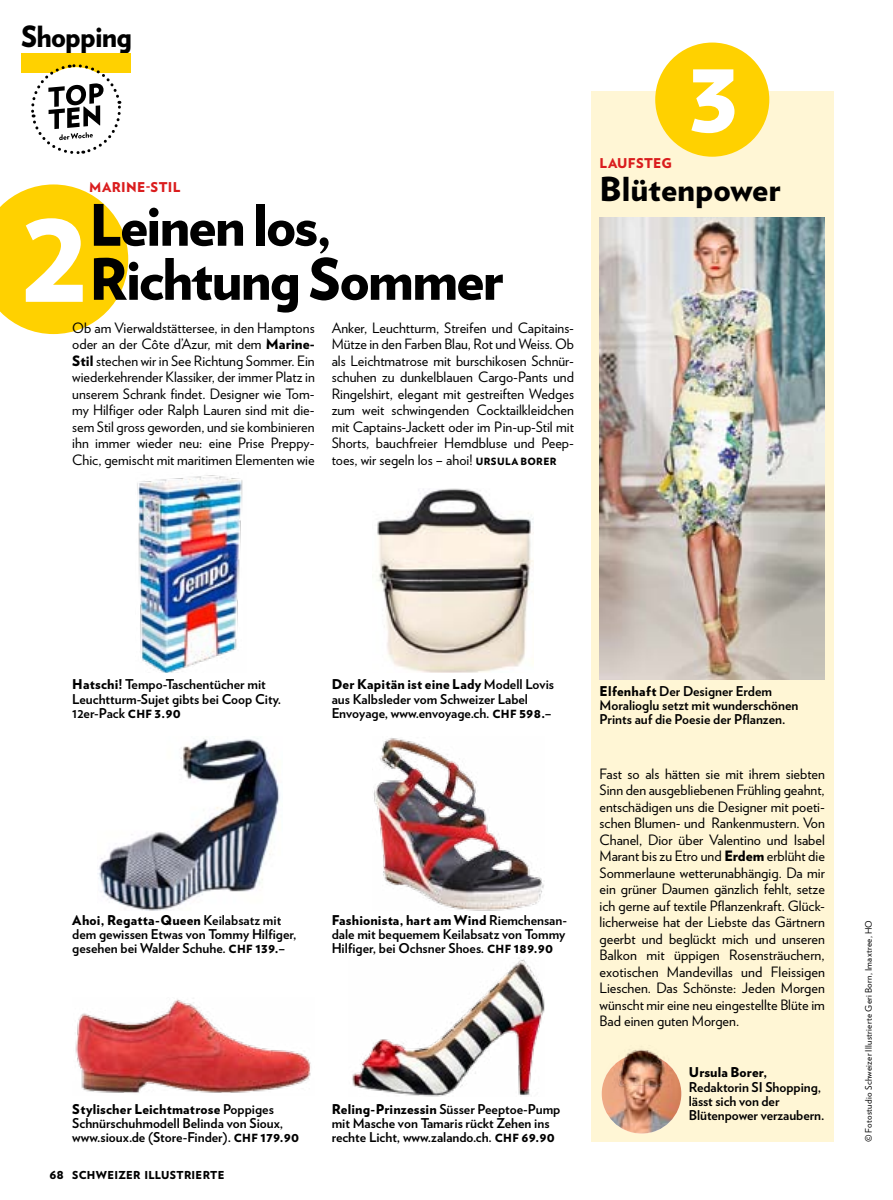
<style>
.page{position:relative;width:893px;height:1200px;background:#fff}
.page>*{position:absolute;margin:0;border:0;box-sizing:border-box;transform-origin:0 0}
._200_Titel_38pt_Blac{font:900 57px/54px "Verlag";letter-spacing:-.03em;color:#000}
._200_Titel_22pt_Blac{font:900 33px "Verlag";color:#000}
.t1{font:900 29.1px "Verlag";letter-spacing:-.03em;color:#000}
._512_LTxt_VBook_x08{font:14.25px/16.5px "Verlag";color:#000;text-align:justify}
._850_Legi_9_0_VBold{font:700 13.5px/14.2px "Verlag";color:#000}
._100_Vorzeile_9pt_ro{font:900 13.5px "Verlag";letter-spacing:.025em;color:#da1d1e}
.t2{font:900 10.95px "Verlag";letter-spacing:.025em;color:#000}
._400_Fotobyline_x12{font:9px "Verlag";letter-spacing:.035em;color:#000}
.s1{font-weight:900}
.s2{font-weight:900;font-size:10.05px}
.s3{font-weight:900;font-size:11.25px}
</style>
<div class="page">
<div style="left:591px;top:91px;width:242px;height:1050px;background:#fff6d5"></div>
<img style="left:600px;top:217px;width:225px;height:462px">
<img style="left:602px;top:1049px;width:79px;height:84px">
<svg style="left:0;top:184px;width:128px;height:150px"></svg>
<div style="left:655px;top:43px;width:114px;height:114px;background:#ffd100;border-radius:50%"></div>
<svg style="left:691px;top:69px;width:43px;height:64px"></svg>
<div style="left:21px;top:53px;width:110px;height:19px;background:#ffd100"></div>
<svg style="left:30px;top:64px;width:92px;height:90px"></svg>
<img style="left:98px;top:738px;width:182px;height:171px">
<img style="left:373px;top:738px;width:171px;height:171px">
<img style="left:137px;top:475px;width:106px;height:197px">
<img style="left:352px;top:958px;width:193px;height:137px">
<img style="left:75px;top:999px;width:236px;height:94px">
<img style="left:377px;top:488px;width:156px;height:184px">
<p class="t1" style="left:21px;top:12px;width:112px">Shopping</p>
<p class="_100_Vorzeile_9pt_ro" style="left:89px;top:176px;width:93px">MARINE-STIL</p>
<p class="_200_Titel_38pt_Blac" style="left:89px;top:195px;width:416px">Leinen los,<br>Richtung Sommer</p>
<p class="_512_LTxt_VBook_x08" style="left:72px;top:318px;width:244px">Ob am Vierwaldstättersee, in den Hamptons oder an der Côte d’Azur, mit dem <span class="s1">Marine-Stil</span> stechen wir in See Richtung Sommer. Ein wiederkehrender Klassiker, der immer Platz in unserem Schrank findet. Designer wie Tom&shy;my Hilfiger oder Ralph Lauren sind mit die&shy;sem Stil gross geworden, und sie kombinieren ihn immer wieder neu: eine Prise Preppy-Chic, gemischt mit maritimen Elementen wie</p>
<p class="_512_LTxt_VBook_x08" style="left:332px;top:318px;width:244px">Anker, Leuchtturm, Streifen und Capitains-Mütze in den Farben Blau, Rot und Weiss. Ob als Leichtmatrose mit burschikosen Schnür&shy;schuhen zu dunkelblauen Cargo-Pants und Ringelshirt, elegant mit gestreiften Wedges zum weit schwingenden Cocktailkleidchen mit Captains-Jackett oder im Pin-up-Stil mit Shorts, bauchfreier Hemdbluse und Peep&shy;toes, wir segeln los – ahoi! <span class="s2">URSULA BORER</span></p>
<p class="_100_Vorzeile_9pt_ro" style="left:600px;top:152px;width:74px">LAUFSTEG</p>
<p class="_200_Titel_22pt_Blac" style="left:600px;top:161px;width:183px">Blütenpower</p>
<p class="_850_Legi_9_0_VBold" style="left:72px;top:676px;width:210px"><span class="s1">Hatschi!</span> Tempo-Taschentücher mit<br>Leuchtturm-Sujet gibts bei Coop City.<br>12er-Pack <span class="s3">CHF</span> <span class="s1">3.90</span></p>
<p class="_850_Legi_9_0_VBold" style="left:72px;top:911px;width:226px"><span class="s1">Ahoi, Regatta-Queen</span> Keilabsatz mit dem gewissen Etwas von Tommy Hilfiger, gesehen bei Walder Schuhe. <span class="s3">CHF</span> <span class="s1">139.–</span></p>
<p class="_850_Legi_9_0_VBold" style="left:72px;top:1100px;width:228px"><span class="s1">Stylischer Leichtmatrose</span> Poppiges<br>Schnürschuhmodell Belinda von Sioux, www.sioux.de (Store-Finder). <span class="s3">CHF</span> <span class="s1">179.90</span></p>
<p class="t2" style="left:50px;top:1165px;width:16px">68</p>
<p class="t2" style="left:72px;top:1165px;width:154px">SCHWEIZER ILLUSTRIERTE</p>
<p class="_850_Legi_9_0_VBold" style="left:332px;top:676px;width:224px"><span class="s1">Der Kapitän ist eine Lady</span> Modell Lovis aus Kalbsleder vom Schweizer Label<br>Envoyage, www.envoyage.ch. <span class="s3">CHF</span> <span class="s1">598.–</span></p>
<p class="_850_Legi_9_0_VBold" style="left:332px;top:911px;width:237px;text-align:justify"><span class="s1">Fashionista, hart am Wind</span> Riemchensan&shy;dale mit bequemem Keilabsatz von Tommy Hilfiger, bei Ochsner Shoes. <span class="s3">CHF</span> <span class="s1">189.90</span></p>
<p class="_850_Legi_9_0_VBold" style="left:332px;top:1100px;width:230px"><span class="s1">Reling-Prinzessin</span> Süsser Peeptoe-Pump mit Masche von Tamaris rückt Zehen ins rechte Licht, www.zalando.ch. <span class="s3">CHF</span> <span class="s1">69.90</span></p>
<p class="_850_Legi_9_0_VBold" style="left:600px;top:683px;width:200px"><span class="s1">Elfenhaft</span> Der Designer Erdem<br>Moralioglu setzt mit wunderschönen<br>Prints auf die Poesie der Pflanzen.</p>
<p class="_512_LTxt_VBook_x08" style="left:600px;top:764px;width:227px">Fast so als hätten sie mit ihrem siebten Sinn den ausgebliebenen Frühling geahnt, entschädigen uns die Designer mit poeti&shy;schen Blumen- und Rankenmustern. Von Chanel, Dior über Valentino und Isabel Marant bis zu Etro und <span class="s1">Erdem</span> erblüht die Sommerlaune wetterunabhängig. Da mir ein grüner Daumen gänzlich fehlt, setze ich gerne auf textile Pflanzenkraft. Glück&shy;licherweise hat der Liebste das Gärtnern geerbt und beglückt mich und unseren Balkon mit üppigen Rosensträuchern, exotischen Mandevillas und Fleissigen Lieschen. Das Schönste: Jeden Morgen wünscht mir eine neu eingestellte Blüte im Bad einen guten Morgen.</p>
<p class="_850_Legi_9_0_VBold" style="left:689px;top:1064px;width:137px"><span class="s1">Ursula Borer,<br></span>Redaktorin SI Shopping, lässt sich von der<br>Blütenpower verzaubern.</p>
<p class="_400_Fotobyline_x12" style="left:862px;top:1141px;width:223px;rotate:-90deg">© Fotostudio Schweizer Illustrierte Geri Born, Imaxtree, HO</p>
</div>
